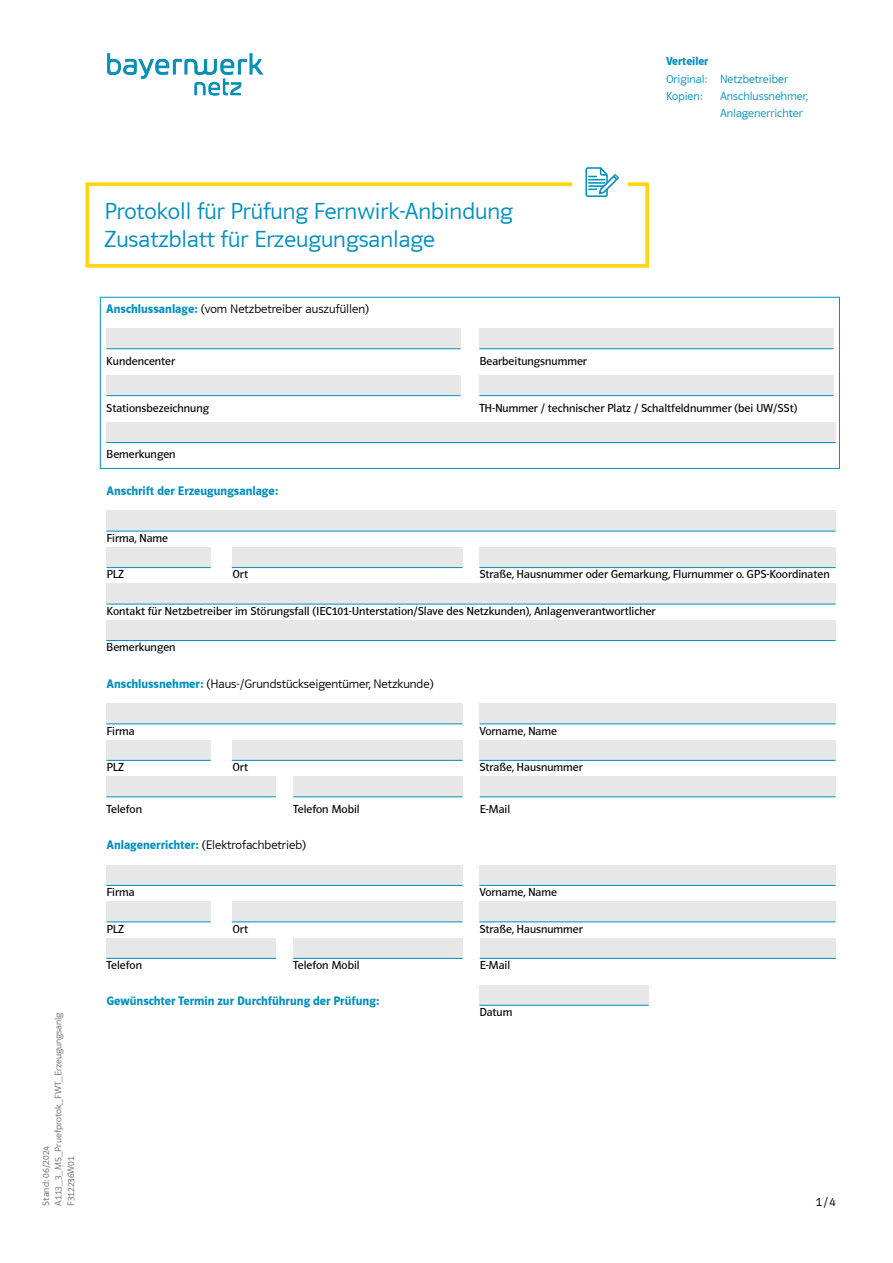
<style>
.page{position:relative;width:893px;height:1263px;background:#fff}
.page>*{position:absolute;margin:0;border:0;box-sizing:border-box;transform-origin:0 0}
.t1{font:24px/27.6px "Polo 22 R Leicht";color:#008fbe}
.t2{font:12.75px "Polo 11 R Leicht";color:#000}
.t3{font:12.75px "Polo 11 R Bold";color:#008fbe}
.t4{font:12px "Polo 11 R";color:#000}
.t5{font:12px/17.2px "Polo 11 R Leicht";color:#008fbe}
.t6{font:12px "Polo 11 R Bold";color:#008fbe}
.t7{font:9.75px/12.6px "Polo 11 R Leicht";color:#6f6f6e}
.s1{font-family:"Polo 11 Leicht"}
.s2{font-family:"Polo 11 R Bold";color:#008fbe}
</style>
<div class="page">
<div style="left:100px;top:297px;width:740px;height:172px;border:1px solid #008fbe"></div>
<div style="left:106px;top:328px;width:354px;height:21px;background:#e7e7e7"></div>
<hr style="left:106px;top:348px;width:354px;height:1px;background:#008fbe">
<div style="left:106px;top:375px;width:354px;height:21px;background:#e7e7e7"></div>
<hr style="left:106px;top:395px;width:354px;height:1px;background:#008fbe">
<div style="left:106px;top:422px;width:730px;height:21px;background:#e7e7e7"></div>
<hr style="left:106px;top:442px;width:730px;height:1px;background:#008fbe">
<div style="left:107px;top:583px;width:729px;height:21px;background:#e7e7e7"></div>
<hr style="left:107px;top:604px;width:729px;height:1px;background:#008fbe">
<div style="left:106px;top:510px;width:730px;height:21px;background:#e7e7e7"></div>
<hr style="left:106px;top:531px;width:730px;height:1px;background:#008fbe">
<div style="left:232px;top:547px;width:230px;height:21px;background:#e7e7e7"></div>
<hr style="left:232px;top:567px;width:230px;height:1px;background:#008fbe">
<div style="left:107px;top:547px;width:104px;height:21px;background:#e7e7e7"></div>
<hr style="left:107px;top:567px;width:104px;height:1px;background:#008fbe">
<div style="left:479px;top:328px;width:355px;height:21px;background:#e7e7e7"></div>
<hr style="left:479px;top:348px;width:355px;height:1px;background:#008fbe">
<div style="left:479px;top:375px;width:355px;height:21px;background:#e7e7e7"></div>
<hr style="left:479px;top:395px;width:355px;height:1px;background:#008fbe">
<div style="left:479px;top:547px;width:357px;height:21px;background:#e7e7e7"></div>
<hr style="left:479px;top:567px;width:357px;height:1px;background:#008fbe">
<div style="left:107px;top:776px;width:169px;height:21px;background:#e7e7e7"></div>
<hr style="left:107px;top:797px;width:169px;height:1px;background:#008fbe">
<div style="left:106px;top:703px;width:356px;height:21px;background:#e7e7e7"></div>
<hr style="left:106px;top:724px;width:356px;height:1px;background:#008fbe">
<div style="left:232px;top:740px;width:230px;height:20px;background:#e7e7e7"></div>
<hr style="left:232px;top:760px;width:230px;height:1px;background:#008fbe">
<div style="left:107px;top:740px;width:104px;height:20px;background:#e7e7e7"></div>
<hr style="left:107px;top:760px;width:104px;height:1px;background:#008fbe">
<div style="left:479px;top:740px;width:357px;height:20px;background:#e7e7e7"></div>
<hr style="left:479px;top:760px;width:357px;height:1px;background:#008fbe">
<div style="left:479px;top:703px;width:357px;height:21px;background:#e7e7e7"></div>
<hr style="left:479px;top:724px;width:357px;height:1px;background:#008fbe">
<div style="left:293px;top:776px;width:169px;height:21px;background:#e7e7e7"></div>
<hr style="left:293px;top:797px;width:169px;height:1px;background:#008fbe">
<div style="left:480px;top:776px;width:356px;height:21px;background:#e7e7e7"></div>
<hr style="left:480px;top:797px;width:356px;height:1px;background:#008fbe">
<div style="left:107px;top:938px;width:169px;height:20px;background:#e7e7e7"></div>
<hr style="left:107px;top:958px;width:169px;height:1px;background:#008fbe">
<div style="left:106px;top:865px;width:356px;height:21px;background:#e7e7e7"></div>
<hr style="left:106px;top:885px;width:356px;height:1px;background:#008fbe">
<div style="left:232px;top:901px;width:230px;height:21px;background:#e7e7e7"></div>
<hr style="left:232px;top:922px;width:230px;height:1px;background:#008fbe">
<div style="left:107px;top:901px;width:104px;height:21px;background:#e7e7e7"></div>
<hr style="left:107px;top:922px;width:104px;height:1px;background:#008fbe">
<div style="left:479px;top:901px;width:357px;height:21px;background:#e7e7e7"></div>
<hr style="left:479px;top:922px;width:357px;height:1px;background:#008fbe">
<div style="left:479px;top:865px;width:357px;height:21px;background:#e7e7e7"></div>
<hr style="left:479px;top:885px;width:357px;height:1px;background:#008fbe">
<div style="left:293px;top:938px;width:169px;height:20px;background:#e7e7e7"></div>
<hr style="left:293px;top:958px;width:169px;height:1px;background:#008fbe">
<div style="left:480px;top:938px;width:356px;height:20px;background:#e7e7e7"></div>
<hr style="left:480px;top:958px;width:356px;height:1px;background:#008fbe">
<div style="left:479px;top:985px;width:170px;height:20px;background:#e7e7e7"></div>
<hr style="left:479px;top:1005px;width:170px;height:1px;background:#008fbe">
<div style="left:106px;top:620px;width:730px;height:21px;background:#e7e7e7"></div>
<hr style="left:106px;top:640px;width:730px;height:1px;background:#008fbe">
<svg style="left:85px;top:182px;width:564px;height:86px"></svg>
<div style="left:573px;top:167px;width:55px;height:31px;background:#fff"></div>
<svg style="left:585px;top:167px;width:34px;height:30px"></svg>
<img style="left:108px;top:54px;width:156px;height:41px">
<p class="t6" style="left:666px;top:55px;width:44px">Verteiler</p>
<p class="t5" style="left:666px;top:70px;width:123px">Original: Netzbetreiber<br>Kopien:</p>
<p class="t5" style="left:720px;top:87px;width:90px">Anschlussnehmer,<br>Anlagenerrichter</p>
<p class="t7" style="left:52px;top:1205px;width:195px;rotate:-90deg">A113_3_MS_Pruefprotok_FWT_Erzeugungsanlg<br>F312236W01</p>
<p class="t7" style="left:40px;top:1205px;width:61px;rotate:-90deg">Stand: 0<span class="s1">6</span>/202<span class="s1">4</span></p>
<h1 class="t1" style="left:105px;top:198px;width:410px">Protokoll für Prüfung Fernwirk-Anbindung<br>Zusatzblatt für Erzeugungsanlage</h1>
<p class="t2" style="left:106px;top:301px;width:264px"><span class="s2">Anschlussanlage:</span> (vom Netzbetreiber auszufüllen)</p>
<p class="t4" style="left:106px;top:354px;width:70px">Kundencenter</p>
<p class="t4" style="left:106px;top:401px;width:104px">Stationsbezeichnung</p>
<p class="t4" style="left:106px;top:448px;width:71px">Bemerkungen</p>
<p class="t3" style="left:107px;top:484px;width:173px">Anschrift der Erzeugungsanlage:</p>
<p class="t4" style="left:107px;top:531px;width:63px">Firma, Name</p>
<p class="t4" style="left:479px;top:354px;width:109px">Bearbeitungsnummer</p>
<p class="t4" style="left:479px;top:401px;width:319px">TH-Nummer / technischer Platz / Schaltfeldnummer (bei UW/SSt)</p>
<p class="t4" style="left:107px;top:568px;width:19px">PLZ</p>
<p class="t4" style="left:233px;top:568px;width:17px">Ort</p>
<p class="t4" style="left:479px;top:568px;width:352px">Straße, Hausnummer oder Gemarkung, Flurnummer o. GPS-Koordinaten</p>
<p class="t4" style="left:107px;top:604px;width:551px">Kontakt für Netzbetreiber im Störungsfall (IEC101-Unterstation/Slave des Netzkunden), Anlagenverantwortlicher</p>
<p class="t4" style="left:106px;top:641px;width:71px">Bemerkungen</p>
<p class="t2" style="left:107px;top:677px;width:329px"><span class="s2">Anschlussnehmer:</span> (Haus-/Grundstückseigentümer, Netzkunde)</p>
<p class="t4" style="left:107px;top:724px;width:30px">Firma</p>
<p class="t4" style="left:107px;top:761px;width:19px">PLZ</p>
<p class="t4" style="left:233px;top:761px;width:17px">Ort</p>
<p class="t4" style="left:479px;top:761px;width:105px">Straße, Hausnummer</p>
<p class="t4" style="left:479px;top:724px;width:79px">Vorname, Name</p>
<p class="t4" style="left:107px;top:802px;width:37px">Telefon</p>
<p class="t4" style="left:293px;top:802px;width:68px">Telefon Mobil</p>
<p class="t4" style="left:480px;top:802px;width:32px">E-Mail</p>
<p class="t2" style="left:107px;top:838px;width:201px"><span class="s2">Anlagenerrichter:</span> (Elektrofachbetrieb)</p>
<p class="t4" style="left:107px;top:886px;width:30px">Firma</p>
<p class="t4" style="left:107px;top:922px;width:19px">PLZ</p>
<p class="t4" style="left:233px;top:922px;width:17px">Ort</p>
<p class="t4" style="left:479px;top:922px;width:105px">Straße, Hausnummer</p>
<p class="t4" style="left:479px;top:886px;width:79px">Vorname, Name</p>
<p class="t4" style="left:107px;top:959px;width:37px">Telefon</p>
<p class="t4" style="left:293px;top:959px;width:68px">Telefon Mobil</p>
<p class="t4" style="left:480px;top:959px;width:32px">E-Mail</p>
<p class="t3" style="left:106px;top:994px;width:274px">Gewünschter Termin zur Durchführung der Prüfung:</p>
<p class="t4" style="left:479px;top:1006px;width:34px">Datum</p>
<p class="t2" style="left:816px;top:1194px;width:21px">1/4</p>
</div>
